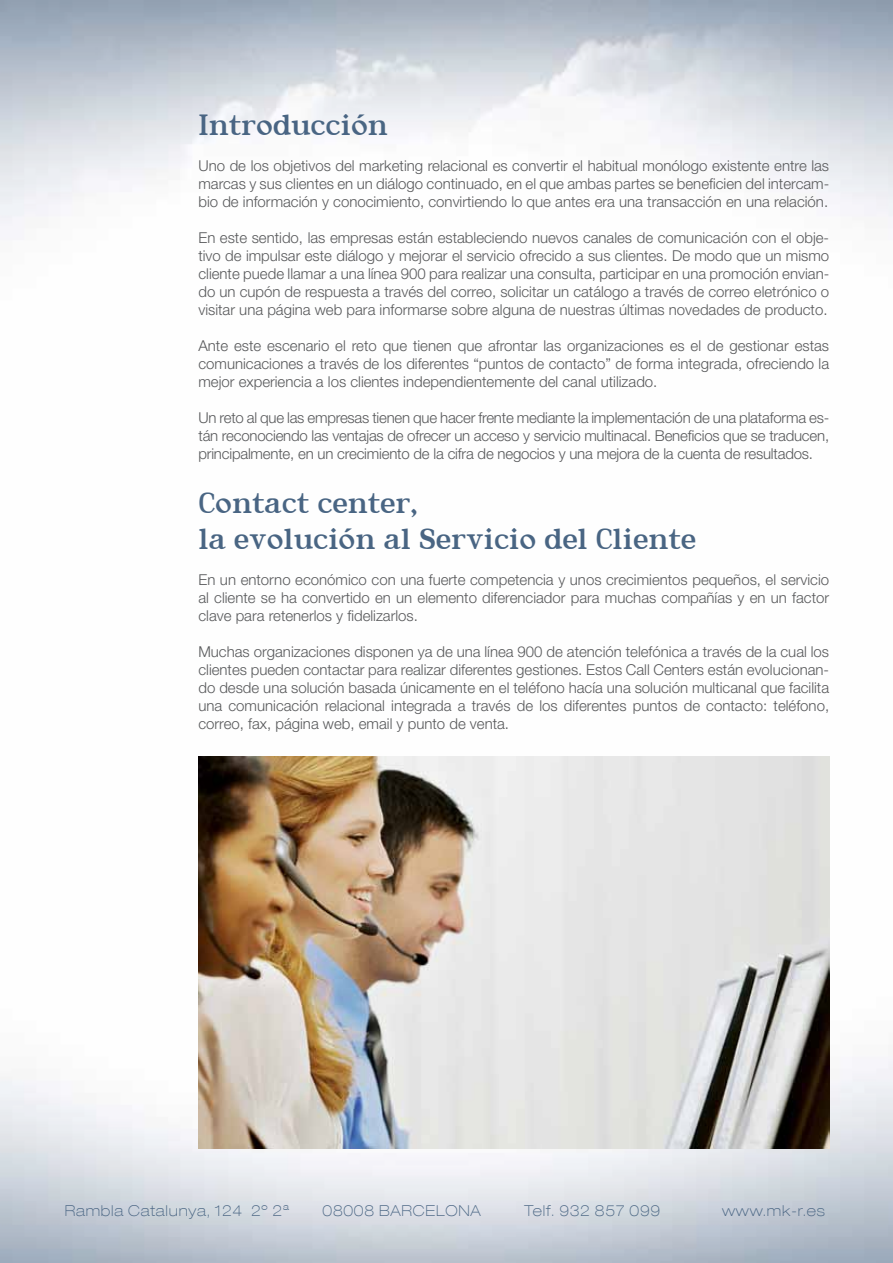
<style>
.page{position:relative;width:893px;height:1263px;background:#fff}
.page>*{position:absolute;margin:0;border:0;box-sizing:border-box;transform-origin:0 0}
.t1{font:30px/36px "River Avenue";color:#496583}
.t2{font:300 15px/18px "Helvetica Neue";color:#58595b;text-align:justify}
.t3{font:100 expanded 15px "Helvetica 33";letter-spacing:.05em;color:#496583}
</style>
<div class="page">
<img style="left:0;top:0;width:893px;height:1263px">
<img style="left:198px;top:757px;width:631px;height:391px">
<h1 class="t1" style="left:198px;top:107px;width:191px">Introducción</h1>
<p class="t2" style="left:198px;top:157px;width:632px">Uno de los objetivos del marketing relacional es convertir el habitual monólogo existente entre las marcas y sus clientes en un diálogo continuado, en el que ambas partes se beneficien del intercam&shy;bio de información y conocimiento, convirtiendo lo que antes era una transacción en una relación.</p>
<p class="t2" style="left:198px;top:229px;width:632px">En este sentido, las empresas están estableciendo nuevos canales de comunicación con el obje&shy;tivo de impulsar este diálogo y mejorar el servicio ofrecido a sus clientes. De modo que un mismo cliente puede llamar a una línea 900 para realizar una consulta, participar en una promoción envian&shy;do un cupón de respuesta a través del correo, solicitar un catálogo a través de correo eletrónico o visitar una página web para informarse sobre alguna de nuestras últimas novedades de producto.</p>
<p class="t2" style="left:198px;top:337px;width:632px">Ante este escenario el reto que tienen que afrontar las organizaciones es el de gestionar estas comunicaciones a través de los diferentes “puntos de contacto” de forma integrada, ofreciendo la mejor experiencia a los clientes independientemente del canal utilizado.</p>
<p class="t2" style="left:198px;top:409px;width:632px">Un reto al que las empresas tienen que hacer frente mediante la implementación de una plataforma es&shy;tán reconociendo las ventajas de ofrecer un acceso y servicio multinacal. Beneficios que se traducen, principalmente, en un crecimiento de la cifra de negocios y una mejora de la cuenta de resultados.</p>
<h1 class="t1" style="left:198px;top:485px;width:499px">Contact center,<br>la evolución al Servicio del Cliente</h1>
<p class="t2" style="left:198px;top:571px;width:632px">En un entorno económico con una fuerte competencia y unos crecimientos pequeños, el servicio al cliente se ha convertido en un elemento diferenciador para muchas compañías y en un factor clave para retenerlos y fidelizarlos.</p>
<p class="t2" style="left:198px;top:643px;width:632px">Muchas organizaciones disponen ya de una línea 900 de atención telefónica a través de la cual los clientes pueden contactar para realizar diferentes gestiones. Estos Call Centers están evolucionan&shy;do desde una solución basada únicamente en el teléfono hacía una solución multicanal que facilita una comunicación relacional integrada a través de los diferentes puntos de contacto: teléfono, correo, fax, página web, email y punto de venta.</p>
<p class="t3" style="left:65px;top:1202px;width:226px">Rambla Catalunya, 124 2º 2ª</p>
<p class="t3" style="left:323px;top:1202px;width:160px">08008 BARCELONA</p>
<p class="t3" style="left:525px;top:1202px;width:137px">Telf. 932 857 099</p>
<p class="t3" style="left:722px;top:1202px;width:104px">www.mk-r.es</p>
</div>
